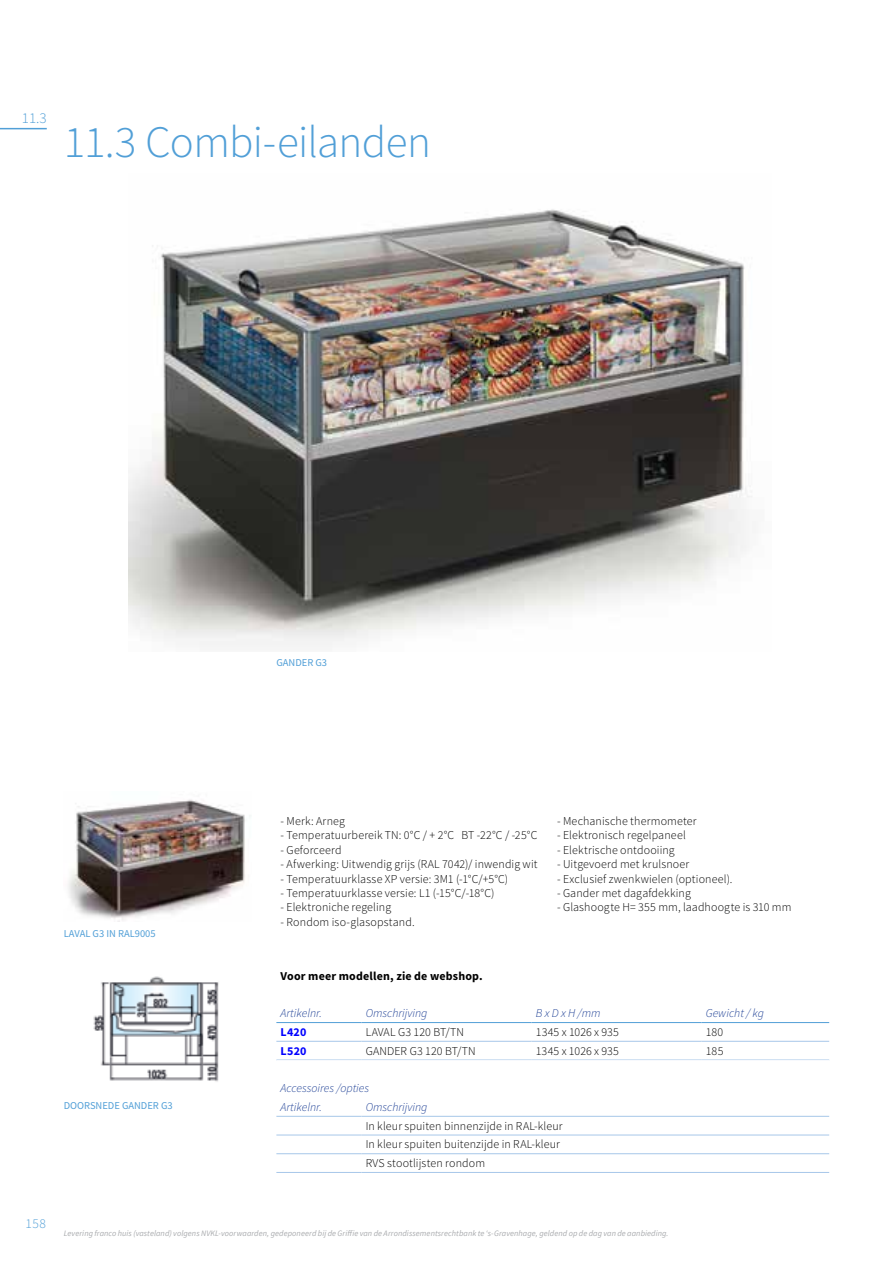
<style>
.page{position:relative;width:893px;height:1263px;background:#fff}
.page>*{position:absolute;margin:0;border:0;box-sizing:border-box;transform-origin:0 0}
.t1{font:300 45px "Source Sans Pro";letter-spacing:-.015em;color:#519fd7}
.t2{font:300 15px "Source Sans Pro";color:#519fd7}
.t3{font:300 13.5px "Source Sans Pro";color:#519fd7}
.t4{font:300 12px/18.8px "Source Sans Pro";letter-spacing:.01em;color:#000}
.t5{font:italic 300 12px/18.8px "Source Sans Pro";color:#1c3e94}
.t6{font:700 12px "Source Sans Pro";letter-spacing:.015em;color:#000}
.t7{font:700 12px "Source Sans Pro";letter-spacing:.015em;color:#00f}
.t8{font:10.5px "Source Sans Pro";color:#519fd7}
.t9{font:italic 8.25px "Source Sans Pro";letter-spacing:.01em;color:#a9abae}
</style>
<div class="page">
<svg style="left:276px;top:1023px;width:553px;height:37px"></svg>
<hr style="left:276px;top:1041px;width:85px;height:1px;background:#a7c7e9">
<hr style="left:361px;top:1041px;width:170px;height:1px;background:#a7c7e9">
<hr style="left:531px;top:1041px;width:171px;height:1px;background:#a7c7e9">
<hr style="left:702px;top:1041px;width:127px;height:1px;background:#a7c7e9">
<hr style="left:276px;top:1022px;width:85px;height:1px;background:#519fd7">
<hr style="left:361px;top:1022px;width:170px;height:1px;background:#519fd7">
<hr style="left:531px;top:1022px;width:171px;height:1px;background:#519fd7">
<hr style="left:702px;top:1022px;width:127px;height:1px;background:#519fd7">
<svg style="left:276px;top:1060px;width:553px;height:95px"></svg>
<hr style="left:276px;top:1116px;width:85px;height:1px;background:#a7c7e9">
<hr style="left:361px;top:1116px;width:468px;height:1px;background:#a7c7e9">
<hr style="left:276px;top:1135px;width:85px;height:1px;background:#a7c7e9">
<hr style="left:361px;top:1135px;width:468px;height:1px;background:#a7c7e9">
<hr style="left:276px;top:1153px;width:85px;height:1px;background:#a7c7e9">
<hr style="left:361px;top:1153px;width:468px;height:1px;background:#a7c7e9">
<hr style="left:276px;top:1172px;width:85px;height:1px;background:#a7c7e9">
<hr style="left:361px;top:1172px;width:468px;height:1px;background:#a7c7e9">
<img style="left:93px;top:976px;width:126px;height:106px">
<img style="left:68px;top:799px;width:177px;height:123px">
<img style="left:129px;top:209px;width:623px;height:438px">
<hr style="left:0;top:128px;width:47px;height:1px;background:#519fd7">
<p class="t2" style="left:22px;top:109px;width:26px">11.3</p>
<h1 class="t1" style="left:64px;top:115px;width:369px">11.3 Combi-eilanden</h1>
<p class="t8" style="left:276px;top:655px;width:52px">GANDER G3</p>
<p class="t8" style="left:64px;top:927px;width:93px">LAVAL G3 IN RAL9005</p>
<p class="t8" style="left:64px;top:1099px;width:110px">DOORSNEDE GANDER G3</p>
<p class="t4" style="left:281px;top:812px;width:66px">- Merk: Arneg</p>
<p class="t4" style="left:281px;top:826px;width:258px">- Temperatuurbereik TN: 0°C / + 2°C BT -22°C / -25°C</p>
<p class="t4" style="left:281px;top:840px;width:62px">- Geforceerd</p>
<p class="t4" style="left:281px;top:855px;width:258px">- Afwerking: Uitwendig grijs (RAL 7042)/ inwendig wit</p>
<p class="t4" style="left:281px;top:869px;width:229px">- Temperatuurklasse XP versie: 3M1 (-1°C/+5°C)</p>
<p class="t4" style="left:281px;top:884px;width:215px">- Temperatuurklasse versie: L1 (-15°C/-18°C)</p>
<p class="t4" style="left:281px;top:898px;width:112px">- Elektroniche regeling</p>
<p class="t4" style="left:281px;top:912px;width:136px">- Rondom iso-glasopstand.</p>
<p class="t4" style="left:557px;top:812px;width:141px">- Mechanische thermometer</p>
<p class="t4" style="left:557px;top:826px;width:130px">- Elektronisch regelpaneel</p>
<p class="t4" style="left:557px;top:840px;width:119px">- Elektrische ontdooiing</p>
<p class="t4" style="left:557px;top:855px;width:134px">- Uitgevoerd met krulsnoer</p>
<p class="t4" style="left:557px;top:869px;width:177px">- Exclusief zwenkwielen (optioneel).</p>
<p class="t4" style="left:557px;top:884px;width:135px">- Gander met dagafdekking</p>
<p class="t4" style="left:557px;top:898px;width:236px">- Glashoogte H= 355 mm, laadhoogte is 310 mm</p>
<p class="t6" style="left:281px;top:968px;width:204px">Voor meer modellen, zie de webshop.</p>
<p class="t5" style="left:281px;top:1004px;width:43px">Artikelnr.</p>
<p class="t5" style="left:366px;top:1004px;width:63px">Omschrijving</p>
<p class="t5" style="left:536px;top:1004px;width:66px">B x D x H /mm</p>
<p class="t5" style="left:706px;top:1004px;width:60px">Gewicht / kg</p>
<p class="t7" style="left:281px;top:1024px;width:27px">L420</p>
<p class="t4" style="left:366px;top:1022px;width:100px">LAVAL G3 120 BT/TN</p>
<p class="t4" style="left:536px;top:1022px;width:85px">1345 x 1026 x 935</p>
<p class="t4" style="left:706px;top:1022px;width:19px">180</p>
<p class="t7" style="left:281px;top:1043px;width:27px">L520</p>
<p class="t4" style="left:366px;top:1041px;width:112px">GANDER G3 120 BT/TN</p>
<p class="t4" style="left:536px;top:1041px;width:85px">1345 x 1026 x 935</p>
<p class="t4" style="left:706px;top:1041px;width:19px">185</p>
<p class="t5" style="left:281px;top:1079px;width:90px">Accessoires /opties<br>Artikelnr.</p>
<p class="t5" style="left:366px;top:1097px;width:63px">Omschrijving</p>
<p class="t4" style="left:366px;top:1116px;width:199px">In kleur spuiten binnenzijde in RAL-kleur<br>In kleur spuiten buitenzijde in RAL-kleur<br>RVS stootlijsten rondom</p>
<p class="t3" style="left:26px;top:1215px;width:22px">158</p>
<p class="t9" style="left:64px;top:1228px;width:606px">Levering franco huis (vasteland) volgens NVKL-voorwaarden, gedeponeerd bij de Griffie van de Arrondissementsrechtbank te ‘s-Gravenhage, geldend op de dag van de aanbieding.</p>
</div>
